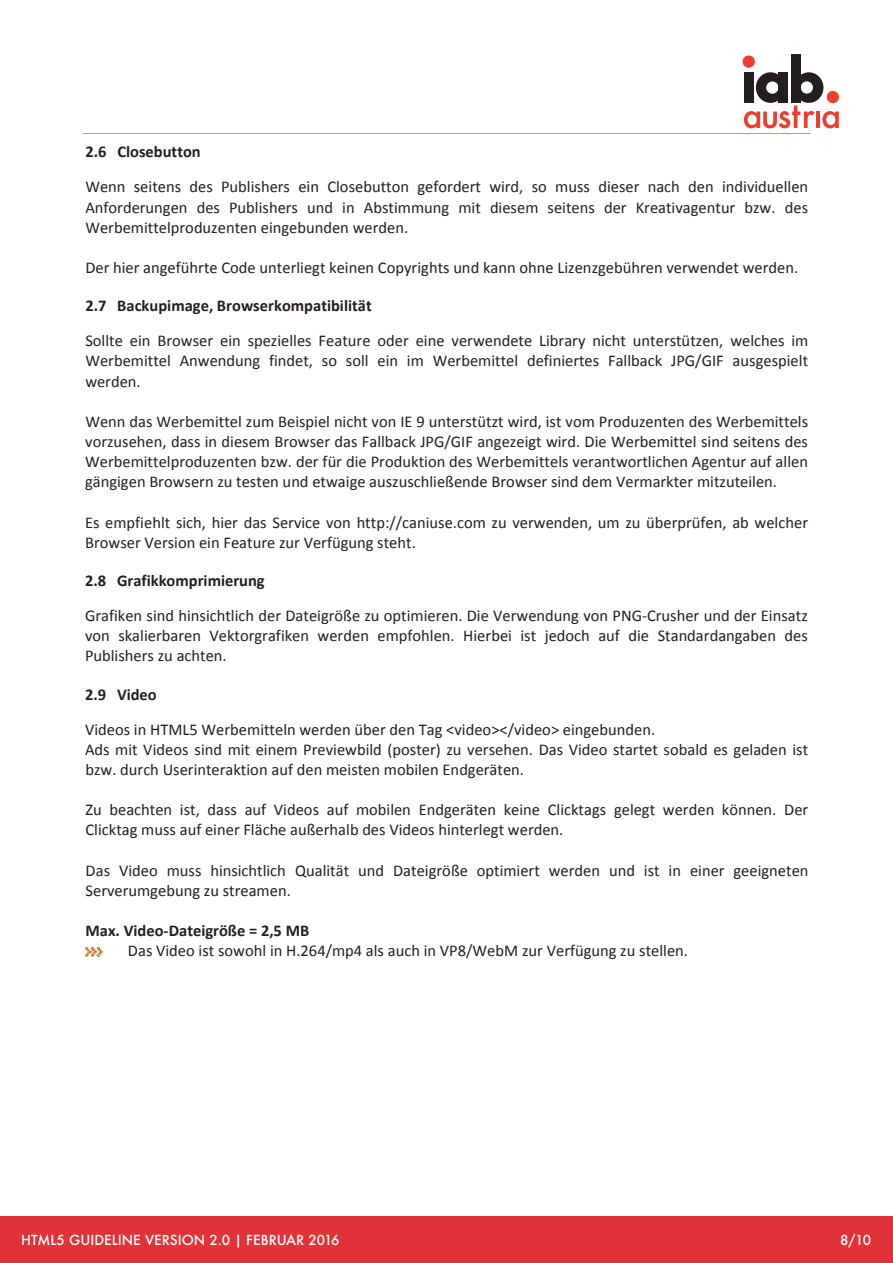
<style>
.page{position:relative;width:893px;height:1263px;background:#fff}
.page>*{position:absolute;margin:0;border:0;box-sizing:border-box;transform-origin:0 0}
.t1{font:16.5px/20.1px "Calibri";color:#231f20;text-align:justify}
.t2{font:700 16.5px "Calibri";color:#231f20}
.t3{font:500 13.5px "Futura";color:#fff}
</style>
<div class="page">
<div style="left:0;top:1216px;width:893px;height:47px;background:#e13238"></div>
<div style="left:791px;top:55px;width:10px;height:48px;background:#231f20"></div>
<div style="left:743px;top:55px;width:12px;height:13px;background:#ee3e2e;border-radius:50%"></div>
<svg style="left:744px;top:72px;width:95px;height:56px"></svg>
<img style="left:85px;top:947px;width:17px;height:9px">
<p class="t2" style="left:85px;top:140px;width:117px">2.6 Closebutton</p>
<p class="t1" style="left:85px;top:176px;width:724px">Wenn seitens des Publishers ein Closebutton gefordert wird, so muss dieser nach den individuellen Anforderungen des Publishers und in Abstimmung mit diesem seitens der Kreativagentur bzw. des Werbemittelproduzenten eingebunden werden.</p>
<p class="t1" style="left:85px;top:257px;width:714px">Der hier angeführte Code unterliegt keinen Copyrights und kann ohne Lizenzgebühren verwendet werden.</p>
<p class="t2" style="left:85px;top:294px;width:288px">2.7 Backupimage, Browserkompatibilität</p>
<p class="t1" style="left:85px;top:330px;width:724px">Sollte ein Browser ein spezielles Feature oder eine verwendete Library nicht unterstützen, welches im Werbemittel Anwendung findet, so soll ein im Werbemittel definiertes Fallback JPG/GIF ausgespielt werden.</p>
<p class="t1" style="left:85px;top:411px;width:724px">Wenn das Werbemittel zum Beispiel nicht von IE 9 unterstützt wird, ist vom Produzenten des Werbemittels vorzusehen, dass in diesem Browser das Fallback JPG/GIF angezeigt wird. Die Werbemittel sind seitens des Werbemittelproduzenten bzw. der für die Produktion des Werbemittels verantwortlichen Agentur auf allen gängigen Browsern zu testen und etwaige auszuschließende Browser sind dem Vermarkter mitzuteilen.</p>
<p class="t1" style="left:85px;top:512px;width:724px">Es empfiehlt sich, hier das Service von http://caniuse.com zu verwenden, um zu überprüfen, ab welcher<br>Browser Version ein Feature zur Verfügung steht.</p>
<p class="t2" style="left:85px;top:569px;width:181px">2.8 Grafikkomprimierung</p>
<p class="t1" style="left:85px;top:605px;width:724px">Grafiken sind hinsichtlich der Dateigröße zu optimieren. Die Verwendung von PNG‐Crusher und der Einsatz von skalierbaren Vektorgrafiken werden empfohlen. Hierbei ist jedoch auf die Standardangaben des Publishers zu achten.</p>
<p class="t2" style="left:85px;top:682px;width:73px">2.9 Video</p>
<p class="t1" style="left:85px;top:719px;width:725px;text-align:left">Videos in HTML5 Werbemitteln werden über den Tag &lt;video&gt;&lt;/video&gt; eingebunden.<br>Ads mit Videos sind mit einem Previewbild (poster) zu versehen. Das Video startet sobald es geladen ist bzw. durch Userinteraktion auf den meisten mobilen Endgeräten.</p>
<p class="t1" style="left:85px;top:799px;width:724px">Zu beachten ist, dass auf Videos auf mobilen Endgeräten keine Clicktags gelegt werden können. Der<br>Clicktag muss auf einer Fläche außerhalb des Videos hinterlegt werden.</p>
<p class="t1" style="left:86px;top:860px;width:724px">Das Video muss hinsichtlich Qualität und Dateigröße optimiert werden und ist in einer geeigneten<br>Serverumgebung zu streamen.</p>
<p class="t2" style="left:86px;top:919px;width:225px">Max. Video‐Dateigröße = 2,5 MB</p>
<p class="t1" style="left:128px;top:940px;width:562px">Das Video ist sowohl in H.264/mp4 als auch in VP8/WebM zur Verfügung zu stellen.</p>
<p class="t3" style="left:21px;top:1231px;width:320px">HTML5 GUIDELINE VERSION 2.0 | FEBRUAR 2016</p>
<p class="t3" style="left:840px;top:1231px;width:33px">8/10</p>
</div>
